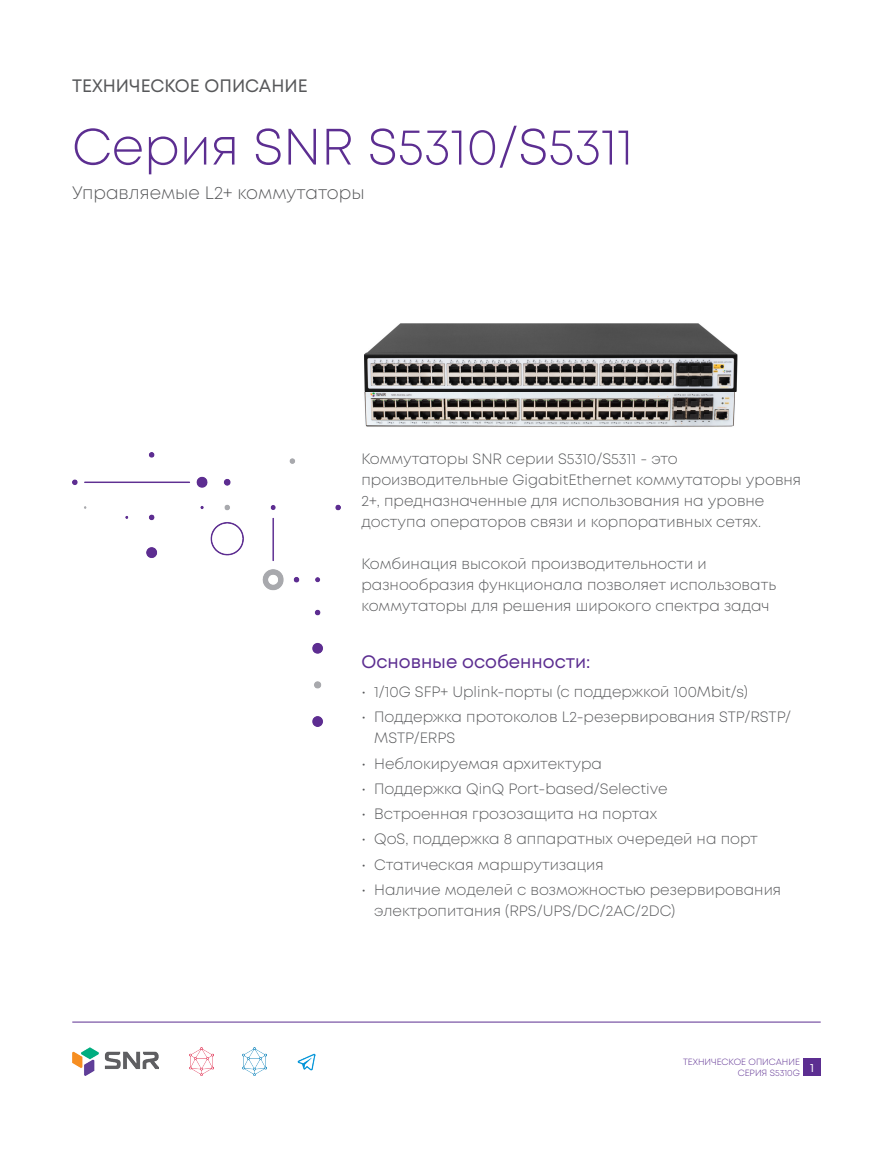
<style>
.page{position:relative;width:893px;height:1149px;background:#fff}
.page>*{position:absolute;margin:0;border:0;box-sizing:border-box;transform-origin:0 0}
.t1{font:300 51px "Mont";color:#5c2e91}
.t2{font:300 18px "Mont";color:#57585a}
.t3{font:18px "Mont";color:#5c2e91}
.t4{font:18px "Mont";color:#57585a}
.t5{font:300 15px/21px "Mont";color:#57585a}
.t6{font:300 9px/10.5px "Mont";color:#5c2e91}
</style>
<div class="page">
<img style="left:72px;top:452px;width:268px;height:274px">
<hr style="left:72px;top:1021px;width:749px;height:1px;background:#5c2e91">
<div style="left:803px;top:1058px;width:18px;height:17px;background:#5c2e91"></div>
<img style="left:72px;top:1047px;width:86px;height:28px">
<img style="left:297px;top:1053px;width:19px;height:16px">
<img style="left:243px;top:1047px;width:24px;height:28px">
<img style="left:190px;top:1047px;width:24px;height:28px">
<img style="left:364px;top:391px;width:373px;height:36px">
<img style="left:364px;top:323px;width:373px;height:68px">
<p class="t4" style="left:72px;top:75px;width:237px">ТЕХНИЧЕСКОЕ ОПИСАНИЕ</p>
<p class="t1" style="left:72px;top:115px;width:563px">Серия SNR S5310/S5311</p>
<p class="t2" style="left:72px;top:181px;width:294px">Управляемые L2+ коммутаторы</p>
<p class="t5" style="left:361px;top:448px;width:441px">Коммутаторы SNR серии S5310/S5311 - это производительные GigabitEthernet коммутаторы уровня 2+, предназначенные для использования на уровне доступа операторов связи и корпоративных сетях.</p>
<p class="t5" style="left:361px;top:553px;width:416px">Комбинация высокой производительности и разнообразия функционала позволяет использовать коммутаторы для решения широкого спектра задач</p>
<p class="t3" style="left:361px;top:650px;width:231px">Основные особенности:</p>
<p class="t5" style="left:361px;top:681px;width:388px">• 1/10G SFP+ Uplink-порты (с поддержкой 100Mbit/s)</p>
<p class="t5" style="left:374px;top:706px;width:418px;text-indent:-13px">• Поддержка протоколов L2-резервирования STP/RSTP/<br>MSTP/ERPS</p>
<p class="t5" style="left:361px;top:752px;width:242px">• Неблокируемая архитектура</p>
<p class="t5" style="left:361px;top:778px;width:308px">• Поддержка QinQ Port-based/Selective</p>
<p class="t5" style="left:361px;top:803px;width:297px">• Встроенная грозозащита на портах</p>
<p class="t5" style="left:361px;top:828px;width:398px">• QoS, поддержка 8 аппаратных очередей на порт</p>
<p class="t5" style="left:361px;top:853px;width:244px">• Статическая маршрутизация</p>
<p class="t5" style="left:374px;top:879px;width:408px;text-indent:-13px">• Наличие моделей с возможностью резервирования электропитания (RPS/UPS/DC/2AC/2DC)</p>
<p class="t6" style="left:738px;top:1056px;width:78px;text-indent:-55px">ТЕХНИЧЕСКОЕ ОПИСАНИЕ<br>СЕРИЯ S5310G <sup>1</sup></p>
</div>
